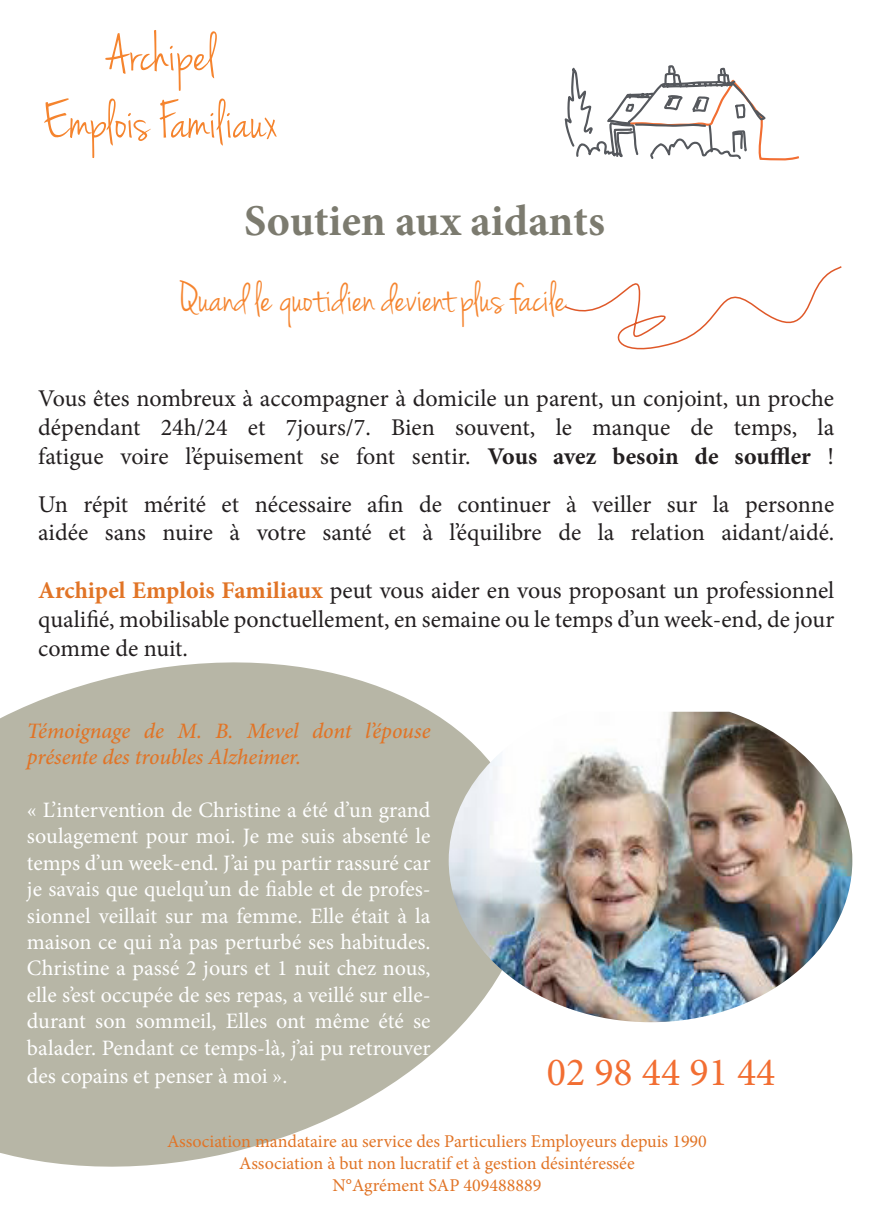
<style>
.page{position:relative;width:874px;height:1225px;background:#fff}
.page>*{position:absolute;margin:0;border:0;box-sizing:border-box;transform-origin:0 0}
.t1{font:56px "Jenna Sue";color:#f5842e}
.t2{font:44px "Jenna Sue";color:#f5842e}
.t3{font:700 44px "Minion Pro";letter-spacing:-.005em;color:#7c7b6f}
.t4{font:40px "Minion Pro";color:#f26e32}
.t5{font:24px/28.8px "Minion Pro";color:#231f20;text-align:justify}
.t6{font:22px/26.4px "Minion Pro";color:#fff;text-align:justify}
.t7{font:italic 500 22px/26.4px "Minion Pro";letter-spacing:-.005em;color:#e17426}
.t8{font:18px "Minion Pro";color:#e17426}
.s1{font-weight:700}
.s2{font-weight:700;color:#e17426}
</style>
<div class="page">
<svg style="left:0;top:662px;width:465px;height:505px;background:#bebeaf"></svg>
<img style="left:448px;top:711px;width:403px;height:311px">
<svg style="left:564px;top:266px;width:278px;height:84px"></svg>
<svg style="left:564px;top:65px;width:204px;height:228px"></svg>
<p class="t1" style="left:107px;top:22px;width:110px">Archipel</p>
<p class="t1" style="left:43px;top:89px;width:237px">Emplois Familiaux</p>
<p class="t3" style="left:244px;top:190px;width:362px">Soutien aux aidants</p>
<p class="t2" style="left:180px;top:273px;width:387px">Quand le quotidien devient plus facile</p>
<p class="t5" style="left:38px;top:384px;width:797px">Vous êtes nombreux à accompagner à domicile un parent, un conjoint, un proche dépendant 24h/24 et 7jours/7. Bien souvent, le manque de temps, la fatigue voire l’épuisement se font sentir. <span class="s1">Vous avez besoin de souffler</span> !</p>
<p class="t5" style="left:38px;top:489px;width:797px">Un répit mérité et nécessaire afin de continuer à veiller sur la personne aidée sans nuire à votre santé et à l’équilibre de la relation aidant/aidé.</p>
<p class="t5" style="left:38px;top:576px;width:797px"><span class="s2">Archipel Emplois Familiaux</span> peut vous aider en vous proposant un professionnel qualifié, mobilisable ponctuellement, en semaine ou le temps d’un week-end, de jour comme de nuit.</p>
<p class="t7" style="left:27px;top:717px;width:405px">Témoignage de M. B. Mevel dont l’épouse présente des troubles Alzheimer.</p>
<p class="t6" style="left:27px;top:796px;width:405px">« L’intervention de Christine a été d’un grand soulagement pour moi. Je me suis absenté le temps d’un week-end. J’ai pu partir rassuré car je savais que quelqu’un de fiable et de profes&shy;sionnel veillait sur ma femme. Elle était à la maison ce qui n’a pas perturbé ses habitudes.<br>Christine a passé 2 jours et 1 nuit chez nous, elle s’est occupée de ses repas, a veillé sur elle&shy;durant son sommeil, Elles ont même été se balader. Pendant ce temps-là, j’ai pu retrouver</p>
<p class="t6" style="left:27px;top:1063px;width:262px">des copains et penser à moi ».</p>
<p class="t4" style="left:546px;top:1045px;width:230px">02 98 44 91 44</p>
<p class="t8" style="left:167px;top:1129px;width:541px">Association mandataire au service des Particuliers Employeurs depuis 1990</p>
<p class="t8" style="left:239px;top:1151px;width:397px">Association à but non lucratif et à gestion désintéressée</p>
<p class="t8" style="left:332px;top:1172px;width:210px">N°Agrément SAP 409488889</p>
</div>
